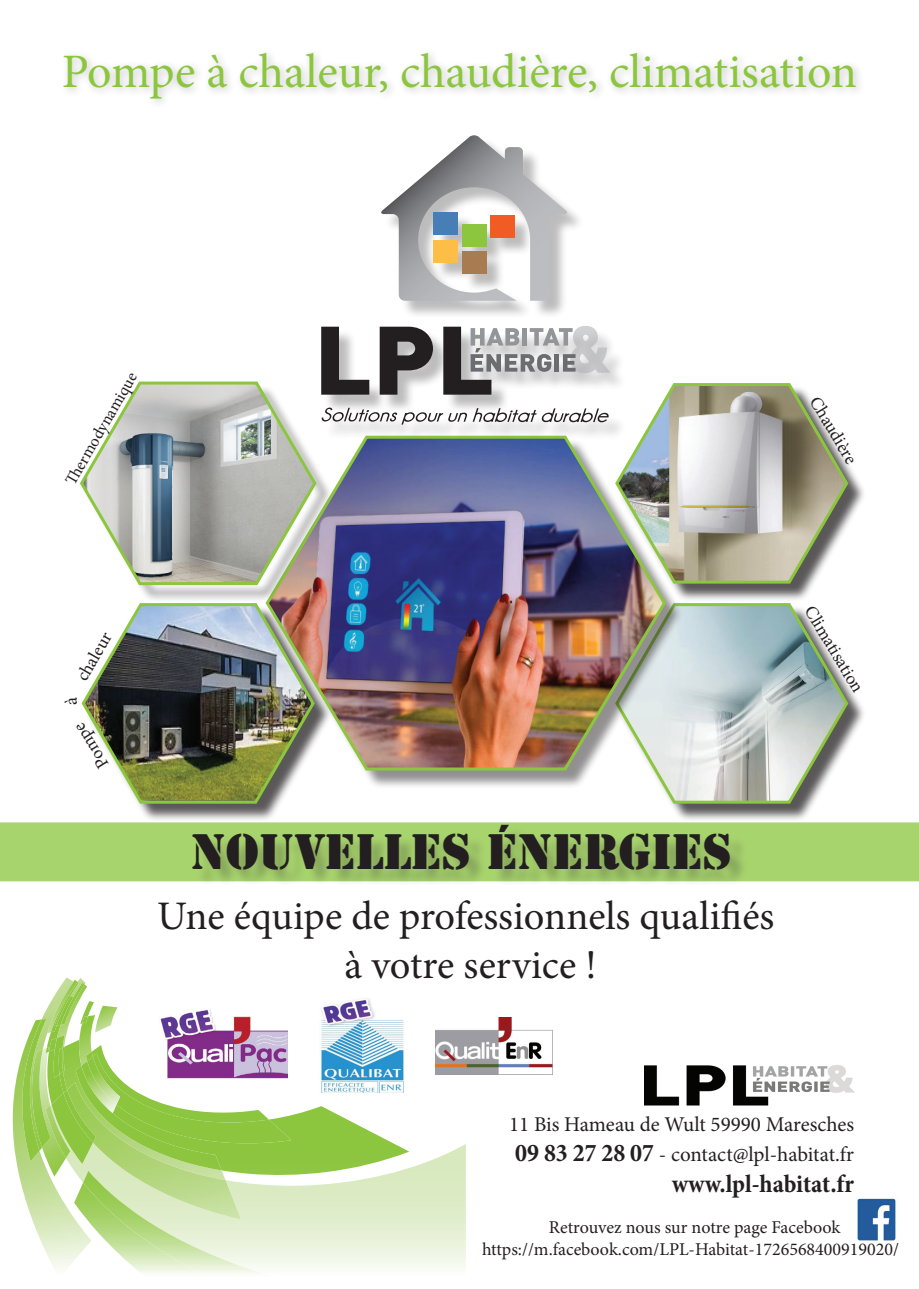
<style>
.page{position:relative;width:919px;height:1289px;background:#fff}
.page>*{position:absolute;margin:0;border:0;box-sizing:border-box;transform-origin:0 0}
.t1{font:48px "Minion Pro";color:#8bc63e}
.t2{font:46.5px "Stencil Std";color:#231f20}
.t3{font:40.5px/48.6px "Minion Pro";color:#231f20;text-align:center}
.t4{font:700 condensed 25.5px "Minion Pro";letter-spacing:-.005em;color:#231f20}
.t5{font:21px/30.6px "Minion Pro";letter-spacing:-.005em;color:#231f20}
.t6{font:18px/21.6px "Minion Pro";color:#231f20;text-align:center}
.t7{font:16.5px "Minion Pro";color:#231f20}
.s1{font-weight:700;font-stretch:condensed;font-size:25.5px}
</style>
<div class="page">
<div style="left:59px;top:48px;width:807px;height:61px;background:#231f20;opacity:.25"></div>
<div style="left:618px;top:605px;width:247px;height:217px;background:#231f20;opacity:.75"></div>
<svg style="left:618px;top:603px;width:232px;height:202px"></svg>
<div style="left:85px;top:605px;width:247px;height:217px;background:#231f20;opacity:.75"></div>
<img style="left:81px;top:603px;width:235px;height:202px">
<div style="left:0;top:822px;width:918px;height:59px;background:#a8d46e"></div>
<div style="left:195px;top:826px;width:553px;height:61px;background:#231f20;opacity:.25"></div>
<div style="left:269px;top:438px;width:414px;height:351px;background:#231f20;opacity:.5"></div>
<img style="left:264px;top:442px;width:404px;height:330px">
<div style="left:618px;top:385px;width:247px;height:217px;background:#231f20;opacity:.75"></div>
<svg style="left:613px;top:383px;width:237px;height:202px"></svg>
<div style="left:85px;top:385px;width:247px;height:217px;background:#231f20;opacity:.75"></div>
<svg style="left:409px;top:1144px;width:57px;height:125px"></svg>
<img style="left:13px;top:1056px;width:33px;height:196px">
<img style="left:42px;top:977px;width:28px;height:41px">
<img style="left:47px;top:981px;width:27px;height:52px">
<img style="left:22px;top:1018px;width:24px;height:143px">
<img style="left:70px;top:978px;width:16px;height:6px">
<img style="left:54px;top:995px;width:3px;height:6px">
<img style="left:57px;top:984px;width:30px;height:17px">
<svg style="left:46px;top:1001px;width:363px;height:272px"></svg>
<img style="left:61px;top:982px;width:24px;height:42px">
<img style="left:61px;top:996px;width:13px;height:28px">
<svg style="left:80px;top:381px;width:238px;height:205px"></svg>
<img style="left:207px;top:1001px;width:109px;height:11px">
<img style="left:157px;top:1004px;width:131px;height:74px">
<img style="left:435px;top:1017px;width:117px;height:57px">
<img style="left:316px;top:998px;width:90px;height:94px">
<img style="left:857px;top:1198px;width:39px;height:42px">
<div style="left:324px;top:138px;width:303px;height:304px;background:#231f20;opacity:.3"></div>
<svg style="left:380px;top:135px;width:188px;height:166px"></svg>
<div style="left:433px;top:212px;width:25px;height:23px;background:#467eb5"></div>
<div style="left:433px;top:240px;width:25px;height:23px;background:#fdbd47"></div>
<div style="left:462px;top:224px;width:24px;height:22px;background:#8bc63e"></div>
<div style="left:490px;top:215px;width:24px;height:23px;background:#f15b24"></div>
<div style="left:462px;top:251px;width:24px;height:23px;background:#a97b50"></div>
<svg style="left:321px;top:327px;width:48px;height:67px"></svg>
<svg style="left:379px;top:327px;width:54px;height:67px;background:#646162"></svg>
<svg style="left:443px;top:326px;width:167px;height:68px"></svg>
<svg style="left:321px;top:407px;width:287px;height:17px"></svg>
<img style="left:644px;top:1065px;width:210px;height:41px">
<h1 class="t1" style="left:62px;top:39px;width:796px">Pompe à chaleur, chaudière, climatisation</h1>
<p class="t7" style="left:60px;top:478px;width:129px;rotate:-60deg">Th ermodynamique</p>
<p class="t6" style="left:823px;top:392px;width:76px;rotate:59deg">Chaudière</p>
<p class="t6" style="left:71px;top:674px;width:55px;rotate:-60deg">chaleur</p>
<p class="t6" style="left:60px;top:705px;width:9px;rotate:-90deg">à</p>
<p class="t6" style="left:95px;top:773px;width:52px;rotate:-122deg">Pompe</p>
<p class="t6" style="left:818px;top:601px;width:99px;rotate:59deg">Climatisation</p>
<h2 class="t2" style="left:191px;top:821px;width:542px">NOUVELLES ÉNERGIES</h2>
<h3 class="t3" style="left:157px;top:892px;width:618px">Une équipe de professionnels qualifiés à votre service !</h3>
<p class="t5" style="left:509px;top:1108px;width:346px">11 Bis Hameau de Wult 59990 Maresches<br><span class="s1">09 83 27 28 07</span> - contact@lpl-habitat.fr</p>
<h3 class="t4" style="left:671px;top:1166px;width:184px">www.lpl-habitat.fr</h3>
<p class="t6" style="left:482px;top:1216px;width:418px">Retrouvez nous sur notre page Facebook https://m.facebook.com/LPL-Habitat-1726568400919020/</p>
</div>
